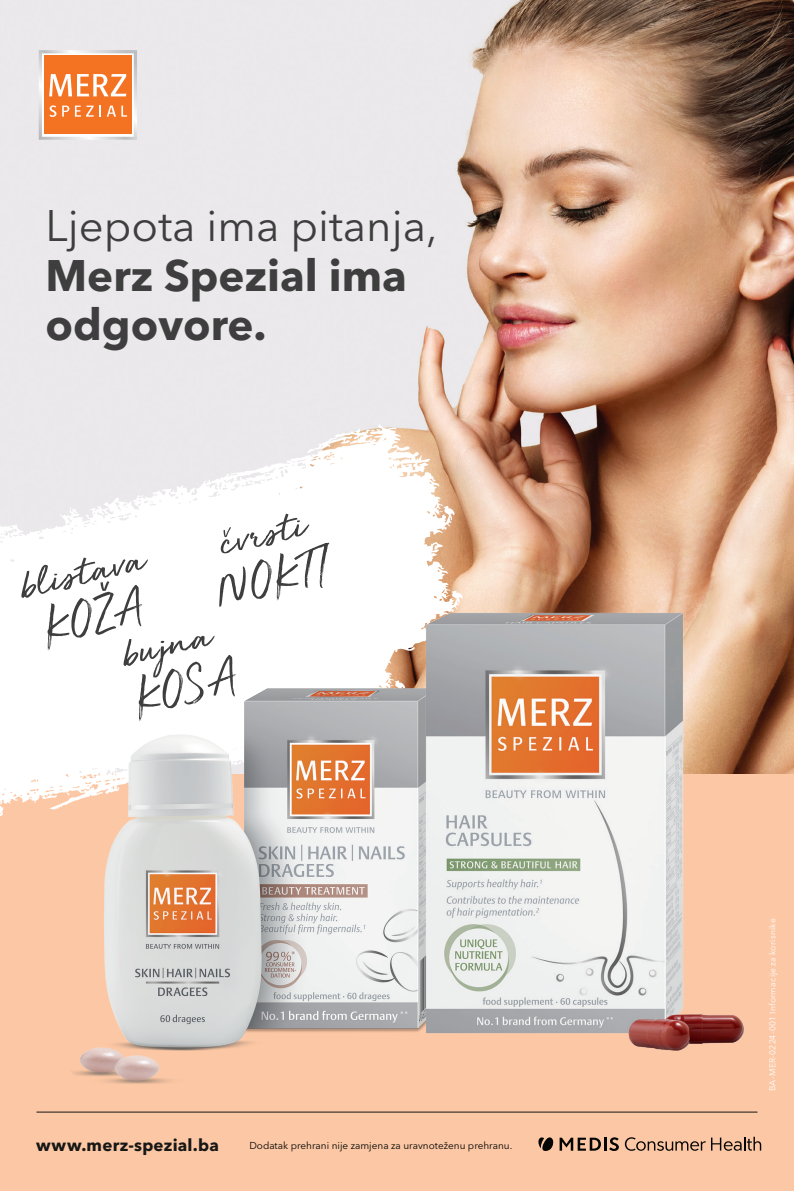
<style>
.page{position:relative;width:794px;height:1191px;background:#fff}
.page>*{position:absolute;margin:0;border:0;box-sizing:border-box;transform-origin:0 0}
.t1{font:700 43.75px/49.7px "Avenir Next LT Pro";color:#3e3e3f}
.t2{font:43.75px "Avenir Next LT Pro";color:#3e3e3f}
.t3{font:700 16.8px "Avenir Next LT Pro";letter-spacing:.015em;color:#171716}
.t4{font:9.97px "Avenir Next LT Pro";color:#040503}
.t5{font:8.58px "Avenir Next LT Pro";letter-spacing:.025em;color:#fff}
</style>
<div class="page">
<img style="left:0;top:0;width:794px;height:774px">
<img style="left:39px;top:50px;width:98px;height:90px">
<div style="left:44px;top:56px;width:88px;height:78px;background:#f47323"></div>
<svg style="left:49px;top:74px;width:77px;height:22px"></svg>
<svg style="left:49px;top:105px;width:7px;height:12px"></svg>
<svg style="left:62px;top:106px;width:7px;height:11px"></svg>
<svg style="left:75px;top:106px;width:19px;height:11px"></svg>
<svg style="left:107px;top:106px;width:20px;height:11px"></svg>
<div style="left:0;top:774px;width:794px;height:417px;background:#fcc7a4"></div>
<hr style="left:36px;top:1111px;width:721px;height:1px;background:#171716">
<svg style="left:0;top:424px;width:455px;height:96px;fill:#ebe9eb"></svg>
<svg style="left:0;top:780px;width:67px;height:36px"></svg>
<svg style="left:0;top:486px;width:430px;height:294px"></svg>
<img style="left:67px;top:655px;width:273px;height:458px">
<img style="left:340px;top:583px;width:438px;height:530px">
<img style="left:628px;top:1014px;width:115px;height:35px">
<svg style="left:21px;top:513px;width:308px;height:208px"></svg>
<svg style="left:538px;top:1137px;width:15px;height:14px"></svg>
<svg style="left:559px;top:1137px;width:60px;height:14px"></svg>
<svg style="left:625px;top:1137px;width:80px;height:13px"></svg>
<svg style="left:711px;top:1136px;width:50px;height:14px"></svg>
<h1 class="t2" style="left:46px;top:200px;width:393px">Ljepota ima pitanja,</h1>
<h1 class="t1" style="left:46px;top:250px;width:363px">Merz Spezial ima odgovore.</h1>
<h2 class="t3" style="left:36px;top:1134px;width:184px">www.merz-spezial.ba</h2>
<p class="t4" style="left:249px;top:1139px;width:264px">Dodatak prehrani nije zamjena za uravnoteženu prehranu.</p>
<p class="t5" style="left:767px;top:1091px;width:174px;rotate:-90deg">BA-MER-0224-001 Informacije za korisnike</p>
</div>
